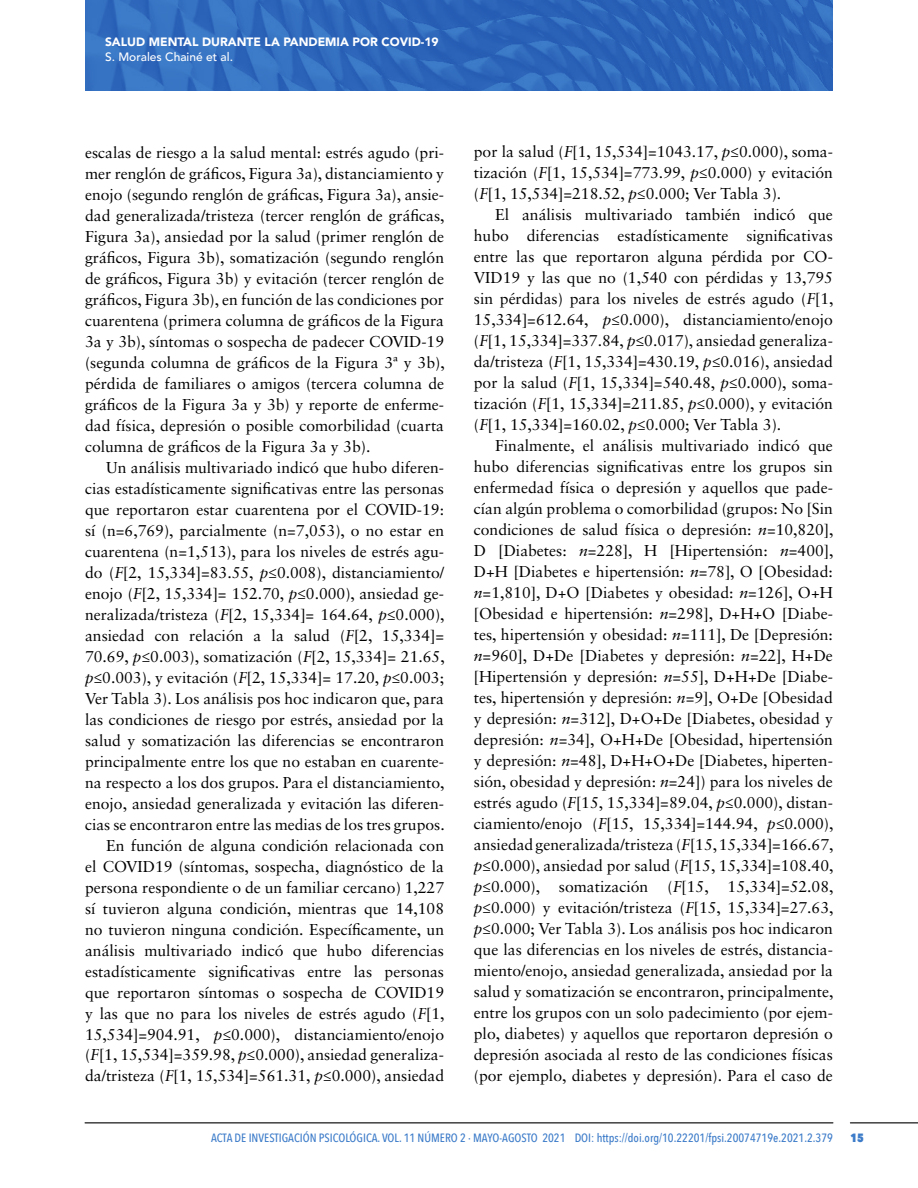
<style>
.page{position:relative;width:918px;height:1188px;background:#fff}
.page>*{position:absolute;margin:0;border:0;box-sizing:border-box;transform-origin:0 0}
.t1{font:15.75px/21px "Sabon LT Std";color:#000;text-align:justify}
.t2{font:500 12px "Avenir Next Condensed";color:#3d7cc9}
.t3{font:900 12px "Avenir LT Std";color:#fff}
.t4{font:500 12px "Avenir LT Std";color:#fff}
.t5{font:800 12px "Avenir Next Condensed";color:#3d7cc9}
.s1{font-style:italic}
</style>
<div class="page">
<img style="left:85px;top:0;width:748px;height:91px">
<hr style="left:85px;top:1122px;width:748px;height:1px;background:#000">
<hr style="left:850px;top:1122px;width:68px;height:1px;background:#000">
<p class="t3" style="left:105px;top:35px;width:335px">SALUD MENTAL DURANTE LA PANDEMIA POR COVID-19</p>
<p class="t4" style="left:105px;top:50px;width:130px">S. Morales Chainé et al.</p>
<p class="t1" style="left:85px;top:142px;width:361px">escalas de riesgo a la salud mental: estrés agudo (pri&shy;mer renglón de gráficos, Figura 3a), distanciamiento y enojo (segundo renglón de gráficas, Figura 3a), ansie&shy;dad generalizada/tristeza (tercer renglón de gráficas, Figura 3a), ansiedad por la salud (primer renglón de gráficos, Figura 3b), somatización (segundo renglón de gráficos, Figura 3b) y evitación (tercer renglón de gráficos, Figura 3b), en función de las condiciones por cuarentena (primera columna de gráficos de la Figura 3a y 3b), síntomas o sospecha de padecer COVID-19 (segunda columna de gráficos de la Figura 3ª y 3b), pérdida de familiares o amigos (tercera columna de gráficos de la Figura 3a y 3b) y reporte de enferme&shy;dad física, depresión o posible comorbilidad (cuarta columna de gráficos de la Figura 3a y 3b).</p>
<p class="t1" style="left:85px;top:457px;width:361px;text-align:right">Un análisis multivariado indicó que hubo diferen&shy;cias estadísticamente significativas entre las personas que reportaron estar cuarentena por el COVID-19: sí (n=6,769), parcialmente (n=7,053), o no estar en cuarentena (n=1,513), para los niveles de estrés agu&shy;do (<span class="s1">F</span>[2, 15,334]=83.55, <span class="s1">p</span>≤0.008), distanciamiento/ enojo (<span class="s1">F</span>[2, 15,334]<span class="s1">=</span> 152.70, <span class="s1">p</span>≤0.000), ansiedad ge&shy;neralizada/tristeza (<span class="s1">F</span>[2, 15,334]<span class="s1">=</span> 164.64, <span class="s1">p</span>≤0.000), ansiedad con relación a la salud (<span class="s1">F</span>[2, 15,334]<span class="s1">= </span>70.69, <span class="s1">p</span>≤0.003), somatización (<span class="s1">F</span>[2, 15,334]<span class="s1">=</span> 21.65, <span class="s1">p</span>≤0.003), y evitación (<span class="s1">F</span>[2, 15,334]<span class="s1">=</span> 17.20, <span class="s1">p</span>≤0.003; Ver Tabla 3). Los análisis pos hoc indicaron que, para las condiciones de riesgo por estrés, ansiedad por la salud y somatización las diferencias se encontraron principalmente entre los que no estaban en cuarente&shy;na respecto a los dos grupos. Para el distanciamiento, enojo, ansiedad generalizada y evitación las diferen&shy;cias se encontraron entre las medias de los tres grupos.<br>En función de alguna condición relacionada con<br>el COVID19 (síntomas, sospecha, diagnóstico de la persona respondiente o de un familiar cercano) 1,227 sí tuvieron alguna condición, mientras que 14,108 no tuvieron ninguna condición. Específicamente, un análisis multivariado indicó que hubo diferencias estadísticamente significativas entre las personas que reportaron síntomas o sospecha de COVID19 y las que no para los niveles de estrés agudo (<span class="s1">F</span>[1, 15,534]=904.91, <span class="s1">p</span>≤0.000), distanciamiento/enojo (<span class="s1">F</span>[1, 15,534]=359.98, <span class="s1">p</span>≤0.000), ansiedad generaliza&shy;da/tristeza (<span class="s1">F</span>[1, 15,534]=561.31, <span class="s1">p</span>≤0.000), ansiedad</p>
<p class="t1" style="left:474px;top:141px;width:361px">por la salud (<span class="s1">F</span>[1, 15,534]=1043.17, <span class="s1">p</span>≤0.000), soma&shy;tización (<span class="s1">F</span>[1, 15,534]=773.99, <span class="s1">p</span>≤0.000) y evitación (<span class="s1">F</span>[1, 15,534]=218.52, <span class="s1">p</span>≤0.000; Ver Tabla 3).</p>
<p class="t1" style="left:474px;top:204px;width:361px;text-indent:21px">El análisis multivariado también indicó que hubo diferencias estadísticamente significativas entre las que reportaron alguna pérdida por CO-VID19 y las que no (1,540 con pérdidas y 13,795 sin pérdidas) para los niveles de estrés agudo (<span class="s1">F</span>[1, 15,334]=612.64, <span class="s1">p</span>≤0.000), distanciamiento/enojo (<span class="s1">F</span>[1, 15,334]=337.84, <span class="s1">p</span>≤0.017), ansiedad generaliza&shy;da/tristeza (<span class="s1">F</span>[1, 15,334]=430.19, <span class="s1">p</span>≤0.016), ansiedad por la salud (<span class="s1">F</span>[1, 15,334]=540.48, <span class="s1">p</span>≤0.000), soma&shy;tización (<span class="s1">F</span>[1, 15,334]=211.85, <span class="s1">p</span>≤0.000), y evitación (<span class="s1">F</span>[1, 15,334]=160.02, <span class="s1">p</span>≤0.000; Ver Tabla 3).</p>
<p class="t1" style="left:474px;top:435px;width:361px;text-indent:21px">Finalmente, el análisis multivariado indicó que hubo diferencias significativas entre los grupos sin enfermedad física o depresión y aquellos que pade&shy;cían algún problema o comorbilidad (grupos: No [Sin condiciones de salud física o depresión: <span class="s1">n</span>=10,820], D [Diabetes: <span class="s1">n</span>=228], H [Hipertensión: <span class="s1">n</span>=400], D+H [Diabetes e hipertensión: <span class="s1">n</span>=78], O [Obesidad: <span class="s1">n</span>=1,810], D+O [Diabetes y obesidad: <span class="s1">n</span>=126], O+H [Obesidad e hipertensión: <span class="s1">n</span>=298], D+H+O [Diabe&shy;tes, hipertensión y obesidad: <span class="s1">n</span>=111], De [Depresión: <span class="s1">n</span>=960], D+De [Diabetes y depresión: <span class="s1">n</span>=22], H+De [Hipertensión y depresión: <span class="s1">n</span>=55], D+H+De [Diabe&shy;tes, hipertensión y depresión: <span class="s1">n</span>=9], O+De [Obesidad y depresión: <span class="s1">n</span>=312], D+O+De [Diabetes, obesidad y depresión: <span class="s1">n</span>=34], O+H+De [Obesidad, hipertensión y depresión: <span class="s1">n</span>=48], D+H+O+De [Diabetes, hiperten&shy;sión, obesidad y depresión: <span class="s1">n</span>=24]) para los niveles de estrés agudo (<span class="s1">F</span>[15, 15,334]=89.04, <span class="s1">p</span>≤0.000), distan&shy;ciamiento/enojo (<span class="s1">F</span>[15, 15,334]=144.94, <span class="s1">p</span>≤0.000), ansiedad generalizada/tristeza (<span class="s1">F</span>[15, 15,334]=166.67, <span class="s1">p</span>≤0.000), ansiedad por salud (<span class="s1">F</span>[15, 15,334]=108.40, <span class="s1">p</span>≤0.000), somatización (<span class="s1">F</span>[15, 15,334]=52.08, <span class="s1">p</span>≤0.000) y evitación/tristeza (<span class="s1">F</span>[15, 15,334]=27.63, <span class="s1">p</span>≤0.000; Ver Tabla 3). Los análisis pos hoc indicaron que las diferencias en los niveles de estrés, distancia&shy;miento/enojo, ansiedad generalizada, ansiedad por la salud y somatización se encontraron, principalmente, entre los grupos con un solo padecimiento (por ejem&shy;plo, diabetes) y aquellos que reportaron depresión o depresión asociada al resto de las condiciones físicas (por ejemplo, diabetes y depresión). Para el caso de</p>
<p class="t2" style="left:211px;top:1130px;width:623px">ACTA DE INVESTIGACIÓN PSICOLÓGICA. VOL. 11 NÚMERO 2 · MAYO-AGOSTO 2021 DOI: https://doi.org/10.22201/fpsi.20074719e.2021.2.379</p>
<p class="t5" style="left:850px;top:1130px;width:15px">15</p>
</div>
